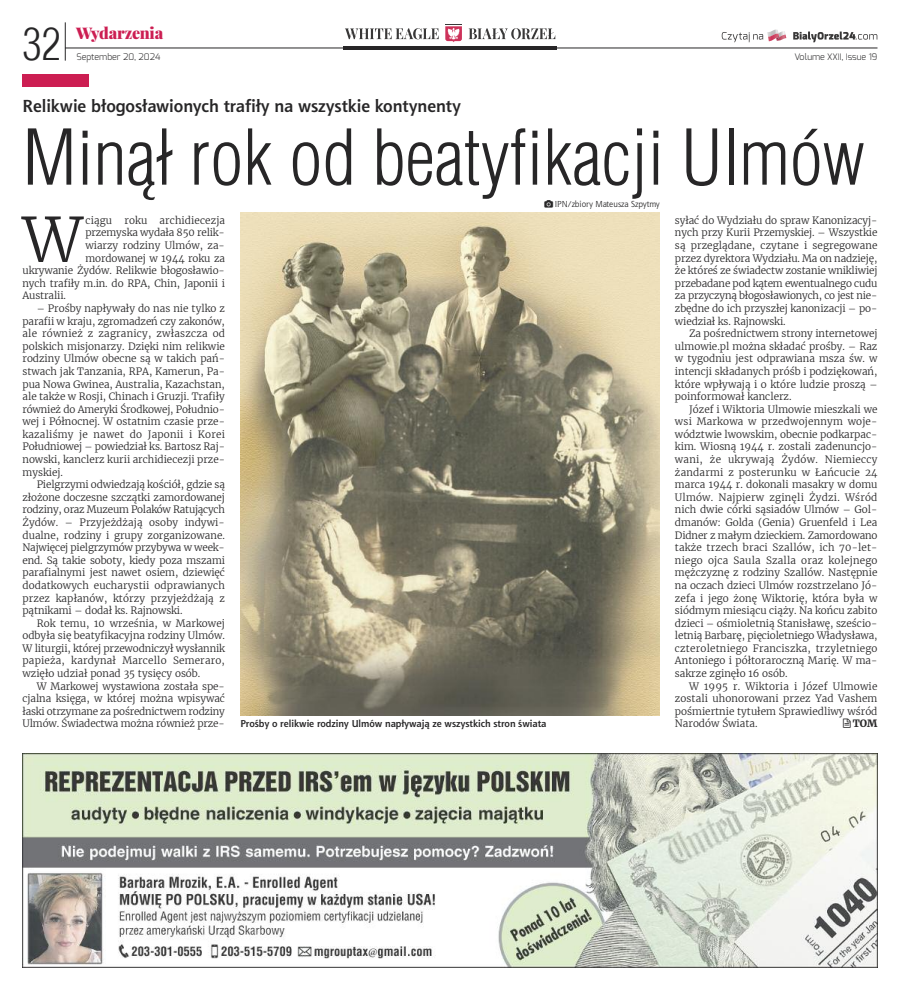
<style>
.page{position:relative;width:900px;height:990px;background:#fff}
.page>*{position:absolute;margin:0;border:0;box-sizing:border-box;transform-origin:0 0}
.t1{font:300 75px "Switzerland Cond";color:#272627}
.t2{font:300 60.75px "Merriweather";color:#272627}
.t3{font:300 43.62px "Switzerland Cond";color:#272627}
.t4{font:700 17.5px "Aerton EFN";color:#272627}
.t5{font:900 15.62px "Playfair Display";letter-spacing:-.015em;color:#cc1e52}
.t6{font:300 10px/12.6px "Merriweather";color:#272627;text-align:justify}
.t7{font:700 10px "Aerton EFN";color:#272627}
.t8{font:700 10px "Merriweather";color:#272627}
.t9{font:300 9px "Exo";color:#272627}
.t10{font:8.75px "Aerton EFN";color:#272627}
</style>
<div class="page">
<div style="left:22px;top:74px;width:67px;height:12px;background:#cc1e52"></div>
<img style="left:240px;top:212px;width:420px;height:503px">
<img style="left:23px;top:754px;width:855px;height:214px">
<hr style="left:343px;top:47px;width:214px;height:3px;background:#272627">
<hr style="left:65px;top:48px;width:813px;height:1px;background:#272627">
<hr style="left:65px;top:22px;width:1px;height:39px;background:#272627">
<svg style="left:722px;top:30px;width:64px;height:12px"></svg>
<svg style="left:793px;top:32px;width:84px;height:10px"></svg>
<svg style="left:345px;top:28px;width:94px;height:11px"></svg>
<svg style="left:469px;top:28px;width:86px;height:11px"></svg>
<svg style="left:445px;top:24px;width:17px;height:18px"></svg>
<h3 class="t3" style="left:22px;top:19px;width:40px">32</h3>
<h3 class="t5" style="left:76px;top:25px;width:89px">Wydarzenia</h3>
<p class="t9" style="left:77px;top:51px;width:85px">September 20, 2024</p>
<p class="t9" style="left:794px;top:51px;width:85px">Volume XXII, Issue 19</p>
<h3 class="t4" style="left:22px;top:99px;width:440px">Relikwie błogosławionych trafiły na wszystkie kontynenty</h3>
<h1 class="t1" style="left:22px;top:113px;width:844px">Minął rok od beatyfikacji Ulmów</h1>
<p class="t10" style="left:555px;top:200px;width:106px">IPN/zbiory Mateusza Szpytmy</p>
<h2 class="t2" style="left:22px;top:202px;width:62px">W</h2>
<p class="t6" style="left:86px;top:214px;width:141px">ciągu roku archidiecezja</p>
<p class="t6" style="left:85px;top:227px;width:141px">przemyska wydała 850 relik-</p>
<p class="t6" style="left:85px;top:239px;width:141px">wiarzy rodziny Ulmów, za-</p>
<p class="t6" style="left:85px;top:252px;width:141px">mordowanej w 1944 roku za</p>
<p class="t6" style="left:23px;top:264px;width:204px">ukrywanie Żydów. Relikwie błogosławio-</p>
<p class="t6" style="left:23px;top:277px;width:204px">nych trafiły m.in. do RPA, Chin, Japonii i</p>
<p class="t6" style="left:23px;top:290px;width:45px">Australii.</p>
<p class="t6" style="left:22px;top:302px;width:204px;text-indent:14px">– Prośby napływały do nas nie tylko z parafii w kraju, zgromadzeń czy zakonów, ale również z zagranicy, zwłaszcza od polskich misjonarzy. Dzięki nim relikwie rodziny Ulmów obecne są w takich pań&shy;stwach jak Tanzania, RPA, Kamerun, Pa&shy;pua Nowa Gwinea, Australia, Kazachstan, ale także w Rosji, Chinach i Gruzji. Trafiły również do Ameryki Środkowej, Południo&shy;wej i Północnej. W ostatnim czasie prze&shy;kazaliśmy je nawet do Japonii i Korei Południowej – powiedział ks. Bartosz Raj&shy;nowski, kanclerz kurii archidiecezji prze&shy;myskiej.</p>
<p class="t6" style="left:22px;top:478px;width:204px;text-indent:14px">Pielgrzymi odwiedzają kościół, gdzie są złożone doczesne szczątki zamordowanej rodziny, oraz Muzeum Polaków Ratujących Żydów. – Przyjeżdżają osoby indywi&shy;dualne, rodziny i grupy zorganizowane.<br>Najwięcej pielgrzymów przybywa w week&shy;end. Są takie soboty, kiedy poza mszami parafialnymi jest nawet osiem, dziewięć dodatkowych eucharystii odprawianych przez kapłanów, którzy przyjeżdżają z pątnikami – dodał ks. Rajnowski.</p>
<p class="t6" style="left:23px;top:617px;width:204px;text-indent:14px">Rok temu, 10 września, w Markowej odbyła się beatyfikacyjna rodziny Ulmów.<br>W liturgii, której przewodniczył wysłannik papieża, kardynał Marcello Semeraro, wzięło udział ponad 35 tysięcy osób.</p>
<p class="t6" style="left:22px;top:680px;width:204px;text-indent:14px">W Markowej wystawiona została spe&shy;cjalna księga, w której można wpisywać łaski otrzymane za pośrednictwem rodziny Ulmów. Świadectwa można również prze-</p>
<p class="t6" style="left:675px;top:214px;width:204px">syłać do Wydziału do spraw Kanonizacyj&shy;nych przy Kurii Przemyskiej. – Wszystkie są przeglądane, czytane i segregowane przez dyrektora Wydziału. Ma on nadzieję, że któreś ze świadectw zostanie wnikliwiej przebadane pod kątem ewentualnego cudu za przyczyną błogosławionych, co jest nie&shy;zbędne do ich przyszłej kanonizacji – po&shy;wiedział ks. Rajnowski.</p>
<p class="t6" style="left:675px;top:327px;width:204px;text-indent:14px">Za pośrednictwem strony internetowej ulmowie.pl można składać prośby. – Raz w tygodniu jest odprawiana msza św. w intencji składanych próśb i podziękowań, które wpływają i o które ludzie proszą – poinformował kanclerz.</p>
<p class="t6" style="left:675px;top:403px;width:204px;text-indent:14px">Józef i Wiktoria Ulmowie mieszkali we wsi Markowa w przedwojennym woje&shy;wództwie lwowskim, obecnie podkarpac&shy;kim. Wiosną 1944 r. zostali zadenuncjo&shy;wani, że ukrywają Żydów. Niemieccy żandarmi z posterunku w Łańcucie 24 marca 1944 r. dokonali masakry w domu Ulmów. Najpierw zginęli Żydzi. Wśród nich dwie córki sąsiadów Ulmów – Gol&shy;dmanów: Golda (Genia) Gruenfeld i Lea Didner z małym dzieckiem. Zamordowano także trzech braci Szallów, ich 70-let&shy;niego ojca Saula Szalla oraz kolejnego mężczyznę z rodziny Szallów. Następnie na oczach dzieci Ulmów rozstrzelano Jó&shy;zefa i jego żonę Wiktorię, która była w siódmym miesiącu ciąży. Na końcu zabito dzieci – ośmioletnią Stanisławę, sześcio&shy;letnią Barbarę, pięcioletniego Władysława, czteroletniego Franciszka, trzyletniego Antoniego i półtoraroczną Marię. W ma&shy;sakrze zginęło 16 osób.</p>
<p class="t6" style="left:675px;top:680px;width:204px;text-indent:14px">W 1995 r. Wiktoria i Józef Ulmowie zostali uhonorowani przez Yad Vashem pośmiertnie tytułem Sprawiedliwy wśród</p>
<p class="t7" style="left:240px;top:720px;width:308px">Prośby o relikwie rodziny Ulmów napływają ze wszystkich stron świata</p>
<p class="t6" style="left:675px;top:718px;width:84px">Narodów Świata.</p>
<p class="t8" style="left:853px;top:718px;width:26px">tom</p>
</div>
